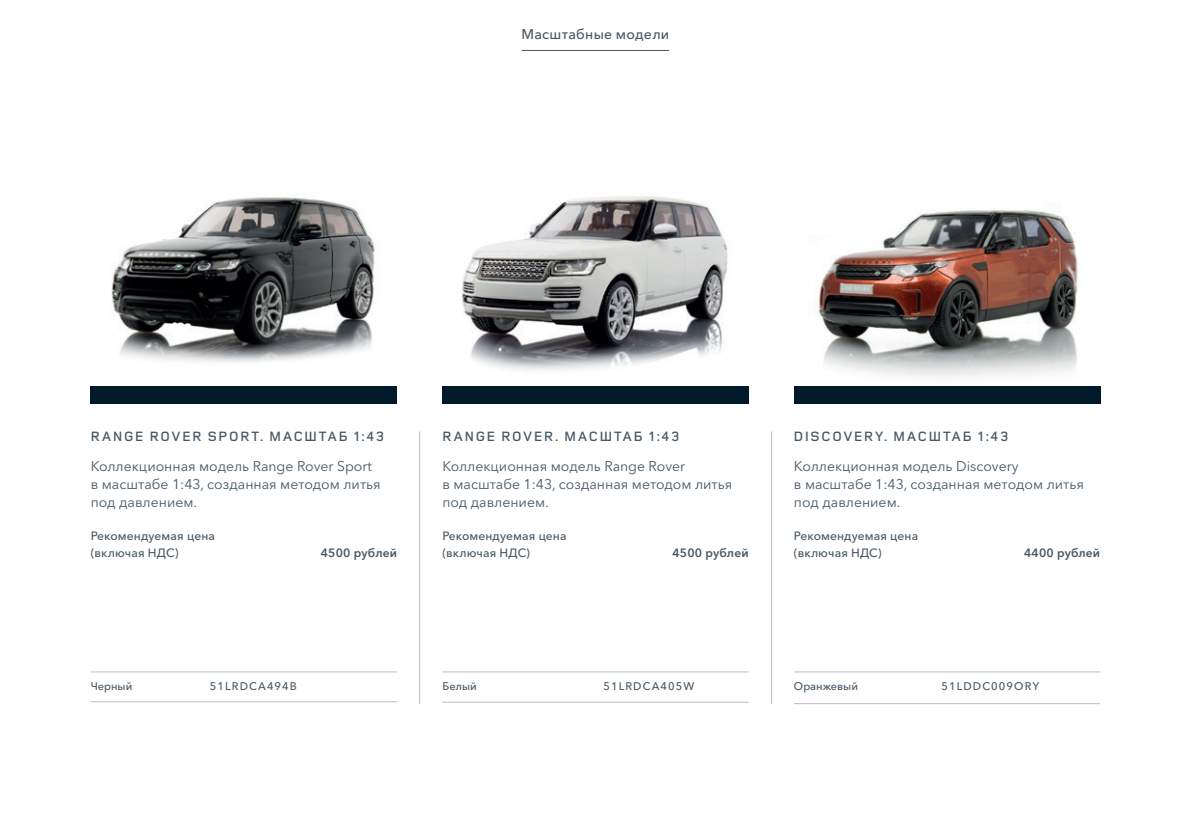
<style>
.page{position:relative;width:1191px;height:840px;background:#fff}
.page>*{position:absolute;margin:0;border:0;box-sizing:border-box;transform-origin:0 0}
.t1{font:14px/18px "Avenir Next Cyr";color:#475865}
.t2{font:600 14px "Land Rover";letter-spacing:.13em;color:#475865}
.t3{font:500 14px "Avenir Next Cyr";letter-spacing:.02em;color:#475865}
.t4{font:500 12px/17.2px "Avenir Next Cyr";letter-spacing:.01em;color:#475865}
.t5{font:600 12px "Avenir Next Cyr";letter-spacing:.01em;color:#475865}
.t6{font:500 11px "Avenir Next Cyr";letter-spacing:.1em;color:#475865}
.t7{font:500 11px "Avenir Next Cyr";color:#475865}
</style>
<div class="page">
<hr style="left:522px;top:50px;width:147px;height:1px;background:#475865">
<img style="left:807px;top:210px;width:280px;height:177px">
<hr style="left:794px;top:703px;width:306px;height:1px;background:#bcbdc0">
<img style="left:104px;top:197px;width:280px;height:190px">
<hr style="left:91px;top:701px;width:306px;height:1px;background:#bcbdc0">
<img style="left:455px;top:196px;width:280px;height:191px">
<hr style="left:442px;top:701px;width:306px;height:1px;background:#bcbdc0">
<hr style="left:419px;top:431px;width:1px;height:272px;background:#bcbdc0">
<hr style="left:771px;top:431px;width:1px;height:272px;background:#bcbdc0">
<hr style="left:91px;top:671px;width:306px;height:1px;background:#bcbdc0">
<hr style="left:442px;top:671px;width:306px;height:1px;background:#bcbdc0">
<hr style="left:794px;top:671px;width:306px;height:1px;background:#bcbdc0">
<div style="left:91px;top:387px;width:306px;height:17px;background:#001a29"></div>
<div style="left:442px;top:387px;width:306px;height:17px;background:#001a29"></div>
<div style="left:794px;top:387px;width:306px;height:17px;background:#001a29"></div>
<p class="t3" style="left:521px;top:26px;width:149px">Масштабные модели</p>
<p class="t2" style="left:91px;top:426px;width:295px">RANGE ROVER SPORT. МАСШТАБ 1:43</p>
<p class="t1" style="left:91px;top:456px;width:291px">Коллекционная модель Range Rover Sport в масштабе 1:43, созданная методом литья под давлением.</p>
<p class="t4" style="left:91px;top:526px;width:126px">Рекомендуемая цена (включая НДС)</p>
<p class="t5" style="left:321px;top:545px;width:78px">4500 рублей</p>
<p class="t2" style="left:442px;top:426px;width:238px">RANGE ROVER. МАСШТАБ 1:43</p>
<p class="t1" style="left:442px;top:456px;width:291px">Коллекционная модель Range Rover<br>в масштабе 1:43, созданная методом литья под давлением.</p>
<p class="t4" style="left:442px;top:526px;width:126px">Рекомендуемая цена (включая НДС)</p>
<p class="t5" style="left:672px;top:545px;width:78px">4500 рублей</p>
<p class="t2" style="left:794px;top:426px;width:216px">DISCOVERY. МАСШТАБ 1:43</p>
<p class="t1" style="left:794px;top:456px;width:291px">Коллекционная модель Discovery<br>в масштабе 1:43, созданная методом литья под давлением.</p>
<p class="t4" style="left:794px;top:526px;width:126px">Рекомендуемая цена (включая НДС)</p>
<p class="t5" style="left:1024px;top:545px;width:78px">4400 рублей</p>
<p class="t6" style="left:91px;top:679px;width:43px">Черный</p>
<p class="t6" style="left:210px;top:679px;width:89px">51LRDCA494B</p>
<p class="t6" style="left:442px;top:679px;width:36px">Белый</p>
<p class="t6" style="left:603px;top:679px;width:92px">51LRDCA405W</p>
<p class="t7" style="left:794px;top:679px;width:65px">Оранжевый</p>
<p class="t6" style="left:941px;top:679px;width:99px">51LDDC009ORY</p>
</div>
